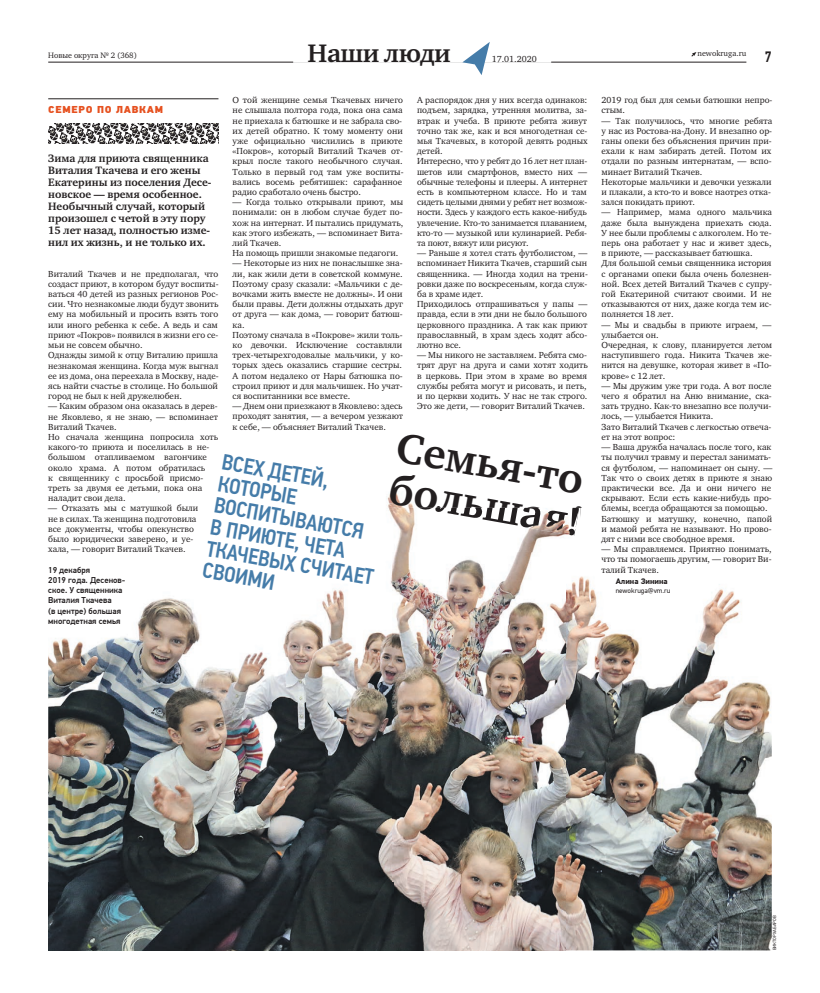
<style>
.page{position:relative;width:820px;height:993px;background:#fff}
.page>*{position:absolute;margin:0;border:0;box-sizing:border-box;transform-origin:0 0}
.t1{font:700 43px/42px "Charter ITC";color:#231f20}
.t2{font:700 26px "Charter ITC";letter-spacing:-.02em;color:#231f20}
.t3{font:500 22px/22px "PF Din Text Cond Pro";color:#457ca9}
.t4{font:500 15px "PF Din Text Cond Pro";color:#231f20}
.t5{font:700 11px/12px "Charter ITC";color:#231f20}
.t6{font:900 10px "PF Din Text Pro";letter-spacing:.07em;color:#e65120}
.t7{font:9px/10.2px "Charter ITC";color:#231f20}
.t8{font:500 8.5px/10.2px "PF Din Text Pro";color:#231f20}
.t9{font:8px "Charter ITC";color:#231f20}
.t10{font:700 8px "PF Din Text Pro";color:#231f20}
.t11{font:7px "PF Din Text Pro";color:#231f20}
.t12{font:4.5px "PF Din Text Pro";color:#231f20}
</style>
<div class="page">
<svg style="left:691px;top:52px;width:5px;height:5px"></svg>
<hr style="left:48px;top:62px;width:698px;height:1px;background:#231f20">
<div style="left:293px;top:43px;width:258px;height:20px;background:#fff"></div>
<svg style="left:462px;top:42px;width:27px;height:33px"></svg>
<img style="left:387px;top:498px;width:176px;height:54px">
<img style="left:388px;top:493px;width:175px;height:14px">
<svg style="left:48px;top:123px;width:171px;height:21px"></svg>
<hr style="left:48px;top:99px;width:170px;height:1px;background:#231f20">
<img style="left:48px;top:507px;width:345px;height:443px">
<img style="left:565px;top:535px;width:206px;height:415px">
<img style="left:392px;top:552px;width:173px;height:398px">
<img style="left:415px;top:507px;width:164px;height:28px">
<img style="left:419px;top:507px;width:159px;height:28px">
<img style="left:49px;top:566px;width:41px;height:8px">
<img style="left:49px;top:576px;width:76px;height:8px">
<img style="left:48px;top:587px;width:74px;height:7px">
<img style="left:49px;top:597px;width:63px;height:6px">
<img style="left:49px;top:607px;width:72px;height:8px">
<img style="left:49px;top:619px;width:71px;height:5px">
<img style="left:48px;top:507px;width:150px;height:6px">
<img style="left:48px;top:515px;width:148px;height:7px">
<img style="left:48px;top:525px;width:146px;height:8px">
<img style="left:49px;top:535px;width:144px;height:9px">
<img style="left:48px;top:545px;width:138px;height:9px">
<p class="t9" style="left:48px;top:50px;width:90px">Новые округа № 2 (368)</p>
<p class="t2" style="left:307px;top:37px;width:145px">Наши люди</p>
<p class="t9" style="left:697px;top:48px;width:50px">newokruga.ru</p>
<p class="t7" style="left:491px;top:54px;width:47px">17.01.2020</p>
<p class="t4" style="left:764px;top:51px;width:8px">7</p>
<p class="t7" style="left:232px;top:95px;width:172px">О той женщине семья Ткачевых ничего не слышала полтора года, пока она сама не приехала к батюшке и не забрала сво&shy;их детей обратно. К тому моменту они уже официально числились в приюте «Покров», который Виталий Ткачев от&shy;крыл после такого необычного случая.<br>Только в первый год там уже воспиты&shy;вались восемь ребятишек: сарафанное радио сработало очень быстро.</p>
<p class="t7" style="left:232px;top:197px;width:172px">— Когда только открывали приют, мы понимали: он в любом случае будет по&shy;хож на интернат. И пытались придумать, как этого избежать, — вспоминает Вита&shy;лий Ткачев.<br>На помощь пришли знакомые педагоги.</p>
<p class="t7" style="left:232px;top:258px;width:172px">— Некоторые из них не понаслышке зна&shy;ли, как жили дети в советской коммуне.<br>Поэтому сразу сказали: «Мальчики с де&shy;вочками жить вместе не должны». И они были правы. Дети должны отдыхать друг от друга — как дома, — говорит батюш&shy;ка.<br>Поэтому сначала в «Покрове» жили толь&shy;ко девочки. Исключение составляли трех-четырехгодовалые мальчики, у ко&shy;торых здесь оказались старшие сестры.<br>А потом недалеко от Нары батюшка по&shy;строил приют и для мальчишек. Но учат&shy;ся воспитанники все вместе.</p>
<p class="t7" style="left:232px;top:401px;width:172px;text-align:justify">— Днем они приезжают в Яковлево: здесь проходят занятия, — а вечером уезжают к себе, — объясняет Виталий Ткачев.</p>
<p class="t7" style="left:417px;top:95px;width:172px">А распорядок дня у них всегда одинаков: подъем, зарядка, утренняя молитва, за&shy;втрак и учеба. В приюте ребята живут точно так же, как и вся многодетная се&shy;мья Ткачевых, в которой девять родных детей.<br>Интересно, что у ребят до 16 лет нет план&shy;шетов или смартфонов, вместо них — обычные телефоны и плееры. А интернет есть в компьютерном классе. Но и там сидеть целыми днями у ребят нет возмож&shy;ности. Здесь у каждого есть какое-нибудь увлечение. Кто-то занимается плаванием, кто-то — музыкой или кулинарией. Ребя&shy;та поют, вяжут или рисуют.</p>
<p class="t7" style="left:417px;top:248px;width:172px">— Раньше я хотел стать футболистом, — вспоминает Никита Ткачев, старший сын священника. — Иногда ходил на трени&shy;ровки даже по воскресеньям, когда служ&shy;ба в храме идет.<br>Приходилось отпрашиваться у папы — правда, если в эти дни не было большого церковного праздника. А так как приют православный, в храм здесь ходят абсо&shy;лютно все.</p>
<p class="t7" style="left:417px;top:350px;width:172px;text-align:justify">— Мы никого не заставляем. Ребята смо&shy;трят друг на друга и сами хотят ходить в церковь. При этом в храме во время службы ребята могут и рисовать, и петь, и по церкви ходить. У нас не так строго.<br>Это же дети, — говорит Виталий Ткачев.</p>
<p class="t6" style="left:48px;top:106px;width:116px">СЕМЕРО ПО ЛАВКАМ</p>
<p class="t5" style="left:48px;top:152px;width:165px">Зима для приюта священника<br>Виталия Ткачева и его жены<br>Екатерины из поселения Десе&shy;новское — время особенное.<br>Необычный случай, который произошел с четой в эту пору<br>15 лет назад, полностью изме&shy;нил их жизнь, и не только их.</p>
<p class="t7" style="left:48px;top:268px;width:172px">Виталий Ткачев и не предполагал, что создаст приют, в котором будут воспиты&shy;ваться 40 детей из разных регионов Рос&shy;сии. Что незнакомые люди будут звонить ему на мобильный и просить взять того или иного ребенка к себе. А ведь и сам приют «Покров» появился в жизни его се&shy;мьи не совсем обычно.<br>Однажды зимой к отцу Виталию пришла незнакомая женщина. Когда муж выгнал ее из дома, она переехала в Москву, наде&shy;ясь найти счастье в столице. Но большой город не был к ней дружелюбен.</p>
<p class="t7" style="left:48px;top:401px;width:171px">— Каким образом она оказалась в дерев&shy;не Яковлево, я не знаю, — вспоминает<br>Виталий Ткачев.<br>Но сначала женщина попросила хоть какого-то приюта и поселилась в не&shy;большом отапливаемом вагончике около храма. А потом обратилась<br>к священнику с просьбой присмо&shy;треть за двумя ее детьми, пока она наладит свои дела.</p>
<p class="t1" style="left:400px;top:426px;width:199px;rotate:10deg">Семья-то большая!</p>
<p class="t3" style="left:223px;top:452px;width:171px;rotate:10deg">ВСЕХ ДЕТЕЙ,<br>КОТОРЫЕ<br>ВОСПИТЫВАЮТСЯ<br>В ПРИЮТЕ, ЧЕТА<br>ТКАЧЕВЫХ СЧИТАЕТ<br>СВОИМИ</p>
<p class="t7" style="left:48px;top:503px;width:152px">— Отказать мы с матушкой были не в силах. Та женщина подготовила все документы, чтобы опекунство было юридически заверено, и уе&shy;хала, — говорит Виталий Ткачев.</p>
<p class="t8" style="left:48px;top:565px;width:79px">19 декабря<br>2019 года. Десенов&shy;ское. У священника<br>Виталия Ткачева<br>(в центре) большая многодетная семья</p>
<p class="t7" style="left:601px;top:95px;width:172px">2019 год был для семьи батюшки непро&shy;стым.</p>
<p class="t7" style="left:601px;top:115px;width:172px">— Так получилось, что многие ребята у нас из Ростова-на-Дону. И внезапно ор&shy;ганы опеки без объяснения причин при&shy;ехали к нам забирать детей. Потом их отдали по разным интернатам, — вспо&shy;минает Виталий Ткачев.<br>Некоторые мальчики и девочки уезжали и плакали, а кто-то и вовсе наотрез отка&shy;зался покидать приют.</p>
<p class="t7" style="left:601px;top:207px;width:172px">— Например, мама одного мальчика даже была вынуждена приехать сюда.<br>У нее были проблемы с алкоголем. Но те&shy;перь она работает у нас и живет здесь, в приюте, — рассказывает батюшка.<br>Для большой семьи священника история с органами опеки была очень болезнен&shy;ной. Всех детей Виталий Ткачев с супру&shy;гой Екатериной считают своими. И не отказываются от них, даже когда тем ис&shy;полняется 18 лет.</p>
<p class="t7" style="left:601px;top:319px;width:172px">— Мы и свадьбы в приюте играем, — улыбается он.<br>Очередная, к слову, планируется летом наступившего года. Никита Ткачев же&shy;нится на девушке, которая живет в «По&shy;крове» с 12 лет.</p>
<p class="t7" style="left:601px;top:380px;width:172px">— Мы дружим уже три года. А вот после чего я обратил на Аню внимание, ска&shy;зать трудно. Как-то внезапно все получи&shy;лось, — улыбается Никита.<br>Зато Виталий Ткачев с легкостью отвеча&shy;ет на этот вопрос:</p>
<p class="t7" style="left:601px;top:442px;width:172px">— Ваша дружба началась после того, как ты получил травму и перестал занимать&shy;ся футболом, — напоминает он сыну. — Так что о своих детях в приюте я знаю практически все. Да и они ничего не скрывают. Если есть какие-нибудь про&shy;блемы, всегда обращаются за помощью.<br>Батюшку и матушку, конечно, папой и мамой ребята не называют. Но прово&shy;дят с ними все свободное время.</p>
<p class="t7" style="left:601px;top:543px;width:172px;text-align:justify">— Мы справляемся. Приятно понимать, что ты помогаешь другим, — говорит Ви&shy;талий Ткачев.</p>
<p class="t10" style="left:615px;top:576px;width:53px">Алина Зинина</p>
<p class="t11" style="left:615px;top:587px;width:56px">newokruga@vm.ru</p>
<p class="t12" style="left:772px;top:950px;width:36px;rotate:-90deg">ВИКТОР ХАБАРОВ</p>
</div>
